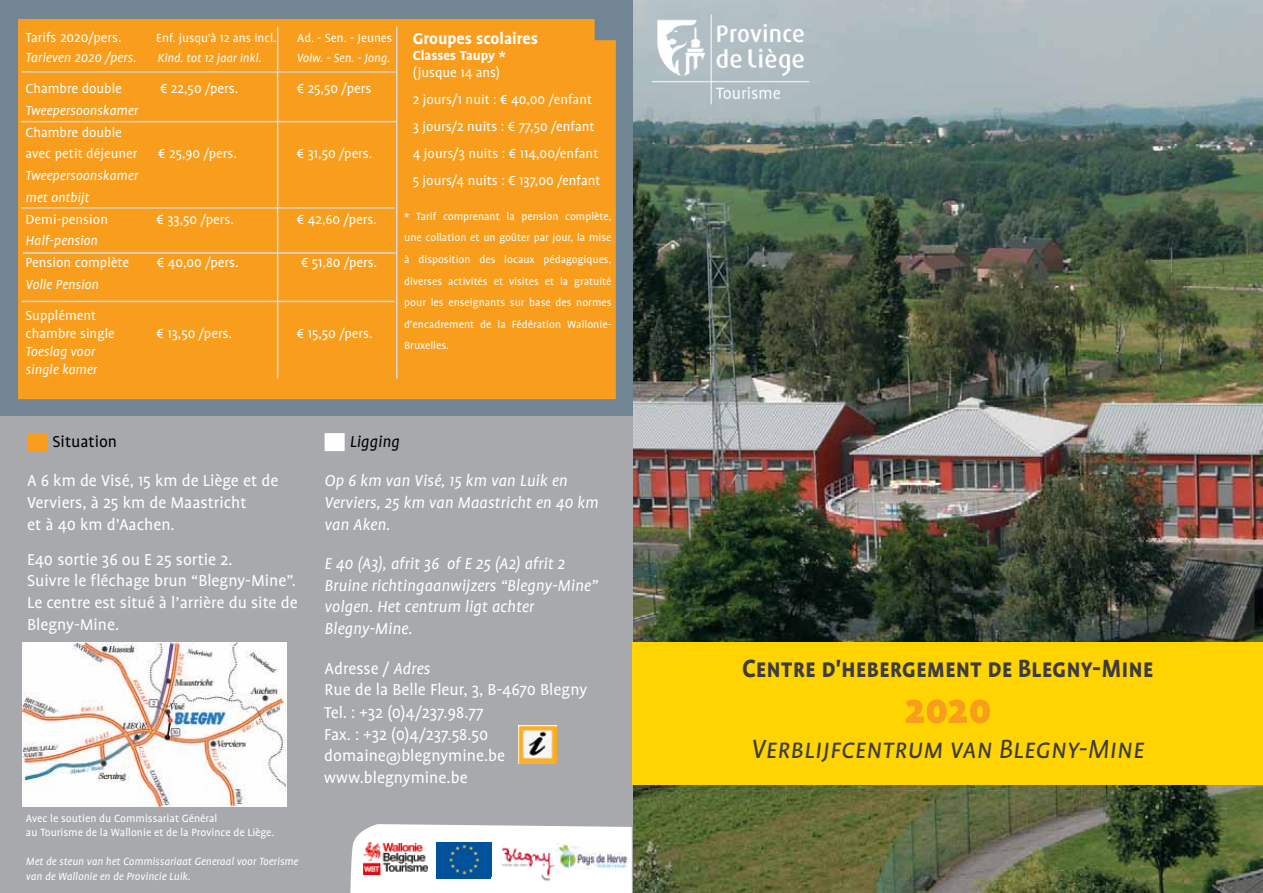
<style>
.page{position:relative;width:1263px;height:893px;background:#fff}
.page>*{position:absolute;margin:0;border:0;box-sizing:border-box;transform-origin:0 0}
.t1{font:900 45px "Profile OT";color:#f99d1c}
.t2{font:italic 30px "Profile OT";color:#3d3c3e}
.t3{font:700 28.5px "Profile OT";color:#3d3c3e;scale:.91 1}
.t4{font:18px/21.6px "Profile OT";color:#fff}
.t5{font:italic 18px/21.6px "Profile OT";color:#fff}
.t6{font:700 18px "Profile OT";color:#fff}
.t7{font:18px "Profile OT";color:#000}
.t8{font:italic 18px "Profile OT";color:#000}
.t9{font:15px/27px "Profile OT";color:#fff}
.t10{font:italic 15px/21.8px "Profile OT";color:#fff}
.t11{font:700 15px "Profile OT";color:#fff}
.t12{font:13.5px "Profile OT";color:#fff}
.t13{font:italic 13.5px "Profile OT";color:#fff}
.t14{font:12px/21.6px "Profile OT";color:#fff;text-align:justify}
.t15{font:italic 12px/14.4px "Profile OT";color:#fff}
.s1{font-style:italic}
</style>
<div class="page">
<img style="left:632px;top:0;width:631px;height:893px">
<div style="left:0;top:0;width:632px;height:417px;background:#728595"></div>
<div style="left:18px;top:19px;width:598px;height:380px;background:#f99d1c"></div>
<hr style="left:277px;top:27px;width:1px;height:351px;background:#d7d9da">
<hr style="left:396px;top:27px;width:1px;height:351px;background:#d7d9da">
<hr style="left:22px;top:71px;width:373px;height:2px;background:#d7d9da">
<hr style="left:21px;top:121px;width:375px;height:1px;background:#d7d9da">
<hr style="left:21px;top:207px;width:374px;height:2px;background:#d7d9da">
<hr style="left:23px;top:252px;width:372px;height:2px;background:#d7d9da">
<hr style="left:22px;top:301px;width:373px;height:1px;background:#d7d9da">
<img style="left:639px;top:5px;width:184px;height:113px">
<div style="left:0;top:417px;width:632px;height:476px;background:#a7a9ac"></div>
<div style="left:27px;top:433px;width:20px;height:18px;background:#f99d1c"></div>
<div style="left:325px;top:433px;width:20px;height:18px;background:#fff"></div>
<img style="left:518px;top:725px;width:38px;height:38px">
<img style="left:22px;top:642px;width:265px;height:165px">
<div style="left:632px;top:642px;width:631px;height:142px;background:#ffd400"></div>
<svg style="left:350px;top:824px;width:282px;height:69px"></svg>
<img style="left:496px;top:843px;width:64px;height:42px">
<div style="left:437px;top:843px;width:54px;height:36px;background:#00529b"></div>
<img style="left:449px;top:844px;width:31px;height:31px">
<div style="left:364px;top:843px;width:64px;height:42px;background:#fff"></div>
<img style="left:364px;top:843px;width:64px;height:31px">
<img style="left:556px;top:844px;width:72px;height:25px">
<p class="t9" style="left:26px;top:24px;width:98px">Tarifs 2020/pers.</p>
<p class="t12" style="left:156px;top:30px;width:122px">Enf. jusqu'à 12 ans incl.</p>
<p class="t12" style="left:297px;top:30px;width:97px">Ad. - Sen. - Jeunes</p>
<p class="t10" style="left:26px;top:47px;width:113px">Tarieven 2020 /pers.</p>
<p class="t13" style="left:157px;top:51px;width:106px">Kind. tot 12 jaar inkl.</p>
<p class="t13" style="left:297px;top:51px;width:95px">Volw. - Sen. - Jong.</p>
<p class="t9" style="left:26px;top:75px;width:98px">Chambre double</p>
<p class="t9" style="left:160px;top:75px;width:80px">€ 22,50 /pers.</p>
<p class="t9" style="left:297px;top:75px;width:76px">€ 25,50 /pers</p>
<p class="t10" style="left:26px;top:100px;width:115px">Tweepersoonskamer</p>
<p class="t9" style="left:26px;top:121px;width:113px;line-height:21.8px">Chambre double avec petit déjeuner</p>
<p class="t9" style="left:158px;top:140px;width:80px">€ 25,90 /pers.</p>
<p class="t9" style="left:297px;top:140px;width:77px">€ 31,50 /pers.</p>
<p class="t10" style="left:26px;top:165px;width:115px">Tweepersoonskamer met ontbijt</p>
<p class="t9" style="left:26px;top:206px;width:84px">Demi-pension</p>
<p class="t9" style="left:157px;top:206px;width:79px">€ 33,50 /pers.</p>
<p class="t9" style="left:297px;top:206px;width:82px">€ 42,60 /pers.</p>
<p class="t10" style="left:26px;top:230px;width:74px">Half-pension</p>
<p class="t9" style="left:26px;top:249px;width:105px">Pension complète</p>
<p class="t9" style="left:157px;top:249px;width:83px">€ 40,00 /pers.</p>
<p class="t9" style="left:301px;top:249px;width:78px">€ 51,80 /pers.</p>
<p class="t10" style="left:26px;top:274px;width:75px">Volle Pension</p>
<p class="t9" style="left:26px;top:306px;width:91px;line-height:18px">Supplément chambre single</p>
<p class="t9" style="left:156px;top:320px;width:77px">€ 13,50 /pers.</p>
<p class="t9" style="left:297px;top:320px;width:77px">€ 15,50 /pers.</p>
<p class="t10" style="left:26px;top:342px;width:74px;line-height:18px">Toeslag voor single kamer</p>
<p class="t6" style="left:413px;top:28px;width:127px">Groupes scolaires</p>
<p class="t11" style="left:413px;top:47px;width:94px">Classes Taupy *</p>
<p class="t9" style="left:413px;top:59px;width:189px">(jusque 14 ans)<br>2 jours/1 nuit : € 40,00 /enfant<br>3 jours/2 nuits : € 77,50 /enfant<br>4 jours/3 nuits : € 114,00/enfant<br>5 jours/4 nuits : € 137,00 /enfant</p>
<p class="t14" style="left:404px;top:206px;width:209px">* Tarif comprenant la pension complète, une collation et un goûter par jour, la mise à disposition des locaux pédagogiques, diverses activités et visites et la gratuité pour les enseignants sur base des normes d'encadrement de la Fédération Wallonie-Bruxelles.</p>
<p class="t7" style="left:53px;top:431px;width:66px">Situation</p>
<p class="t4" style="left:27px;top:470px;width:253px">A 6 km de Visé, 15 km de Liège et de<br>Verviers, à 25 km de Maastricht<br>et à 40 km d’Aachen.</p>
<p class="t4" style="left:27px;top:549px;width:272px">E40 sortie 36 ou E 25 sortie 2.<br>Suivre le fléchage brun “Blegny-Mine”.<br>Le centre est situé à l’arrière du site de<br>Blegny-Mine.</p>
<p class="t14" style="left:26px;top:811px;width:250px;line-height:14.4px">Avec le soutien du Commissariat Général<br>au Tourisme de la Wallonie et de la Province de Liège.</p>
<p class="t15" style="left:26px;top:854px;width:274px">Met de steun van het Commissariaat Generaal voor Toerisme van de Wallonie en de Provincie Luik.</p>
<p class="t8" style="left:350px;top:431px;width:51px">Ligging</p>
<p class="t5" style="left:325px;top:470px;width:276px">Op 6 km van Visé, 15 km van Luik en<br>Verviers, 25 km van Maastricht en 40 km van Aken.</p>
<p class="t5" style="left:325px;top:553px;width:275px">E 40 (A3), afrit 36 of E 25 (A2) afrit 2<br>Bruine richtingaanwijzers “Blegny-Mine” volgen. Het centrum ligt achter<br>Blegny-Mine.</p>
<p class="t4" style="left:324px;top:658px;width:265px">Adresse / <span class="s1">Adres<br></span>Rue de la Belle Fleur, 3, B-4670 Blegny<br>Tel. : +32 (0)4/237.98.77<br>Fax. : +32 (0)4/237.58.50 domaine@blegnymine.be www.blegnymine.be</p>
<h3 class="t3" style="left:742px;top:652px;width:453px">Centre d'hebergement de Blegny-Mine</h3>
<h1 class="t1" style="left:905px;top:683px;width:88px">2020</h1>
<h2 class="t2" style="left:751px;top:732px;width:395px">Verblijfcentrum van Blegny-Mine</h2>
</div>
